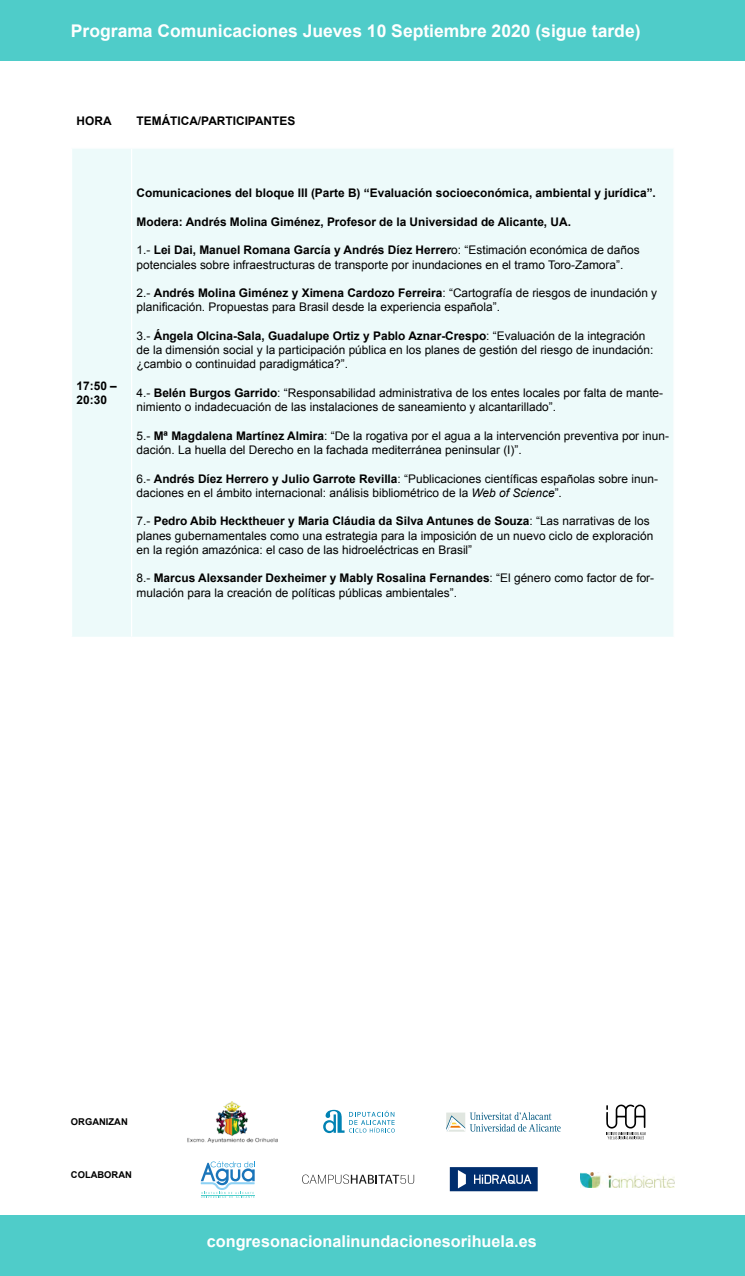
<style>
.page{position:relative;width:745px;height:1276px;background:#fff}
.page>*{position:absolute;margin:0;border:0;box-sizing:border-box;transform-origin:0 0}
.t1{font:700 17.5px "Arial";color:#fff}
.t2{font:700 16.25px "Arial";color:#fff}
.t3{font:11.88px/14.2px "Arial";color:#000}
.t4{font:700 11.88px/14.2px "Arial";color:#000}
.t5{font:700 9.38px "Arial";color:#000}
.s1{font-weight:700}
.s2{font-style:italic}
</style>
<div class="page">
<div style="left:0;top:0;width:744px;height:60px;background:#4fccc9"></div>
<div style="left:72px;top:149px;width:601px;height:488px;background:#edfafa"></div>
<hr style="left:131px;top:149px;width:1px;height:488px;background:#fff">
<div style="left:0;top:1215px;width:744px;height:61px;background:#4fccc9"></div>
<svg style="left:201px;top:1161px;width:54px;height:37px"></svg>
<svg style="left:302px;top:1174px;width:112px;height:10px"></svg>
<svg style="left:449px;top:1167px;width:88px;height:24px;background:#2c5286"></svg>
<img style="left:580px;top:1173px;width:93px;height:14px">
<svg style="left:323px;top:1109px;width:71px;height:24px"></svg>
<svg style="left:606px;top:1104px;width:39px;height:35px"></svg>
<img style="left:187px;top:1101px;width:90px;height:41px">
<svg style="left:446px;top:1112px;width:114px;height:20px"></svg>
<h1 class="t1" style="left:71px;top:20px;width:570px">Programa Comunicaciones Jueves 10 Septiembre 2020 (sigue tarde)</h1>
<p class="t4" style="left:76px;top:114px;width:36px">HORA</p>
<p class="t4" style="left:136px;top:114px;width:160px">TEMÁTICA/PARTICIPANTES</p>
<p class="t4" style="left:76px;top:379px;width:42px">17:50 –<br>20:30</p>
<p class="t4" style="left:136px;top:186px;width:520px">Comunicaciones del bloque III (Parte B) “Evaluación socioeconómica, ambiental y jurídica”.</p>
<p class="t4" style="left:136px;top:215px;width:435px">Modera: Andrés Molina Giménez, Profesor de la Universidad de Alicante, UA.</p>
<p class="t3" style="left:136px;top:243px;width:504px">1.- <span class="s1">Lei Dai, Manuel Romana García y Andrés Díez Herrer</span>o: “Estimación económica de daños potenciales sobre infraestructuras de transporte por inundaciones en el tramo Toro-Zamora”.</p>
<p class="t3" style="left:136px;top:286px;width:522px">2.- <span class="s1">Andrés Molina Giménez y Ximena Cardozo Ferreira</span>: “Cartografía de riesgos de inundación y planificación. Propuestas para Brasil desde la experiencia española”.</p>
<p class="t3" style="left:136px;top:329px;width:518px">3.- <span class="s1">Ángela Olcina-Sala, Guadalupe Ortiz y Pablo Aznar-Crespo</span>: “Evaluación de la integración de la dimensión social y la participación pública en los planes de gestión del riesgo de inundación: ¿cambio o continuidad paradigmática?”.</p>
<p class="t3" style="left:136px;top:386px;width:528px">4.- <span class="s1">Belén Burgos Garrido</span>: “Responsabilidad administrativa de los entes locales por falta de mante&shy;nimiento o indadecuación de las instalaciones de saneamiento y alcantarillado”.</p>
<p class="t3" style="left:136px;top:428px;width:533px">5.- <span class="s1">Mª Magdalena Martínez Almira</span>: “De la rogativa por el agua a la intervención preventiva por inun&shy;dación. La huella del Derecho en la fachada mediterránea peninsular (I)”.</p>
<p class="t3" style="left:136px;top:471px;width:522px">6.- <span class="s1">Andrés Díez Herrero y Julio Garrote Revilla</span>: “Publicaciones científicas españolas sobre inun&shy;daciones en el ámbito internacional: análisis bibliométrico de la <span class="s2">Web of Science</span>”.</p>
<p class="t3" style="left:136px;top:514px;width:518px">7.- <span class="s1">Pedro Abib Hecktheuer y Maria Cláudia da Silva Antunes de Souza</span>: “Las narrativas de los planes gubernamentales como una estrategia para la imposición de un nuevo ciclo de exploración en la región amazónica: el caso de las hidroeléctricas en Brasil”</p>
<p class="t3" style="left:136px;top:571px;width:518px">8.- <span class="s1">Marcus Alexsander Dexheimer y Mably Rosalina Fernandes</span>: “El género como factor de for&shy;mulación para la creación de políticas públicas ambientales”.</p>
<p class="t5" style="left:71px;top:1115px;width:58px">ORGANIZAN</p>
<p class="t5" style="left:71px;top:1168px;width:62px">COLABORAN</p>
<h2 class="t2" style="left:207px;top:1230px;width:331px">congresonacionalinundacionesorihuela.es</h2>
</div>
